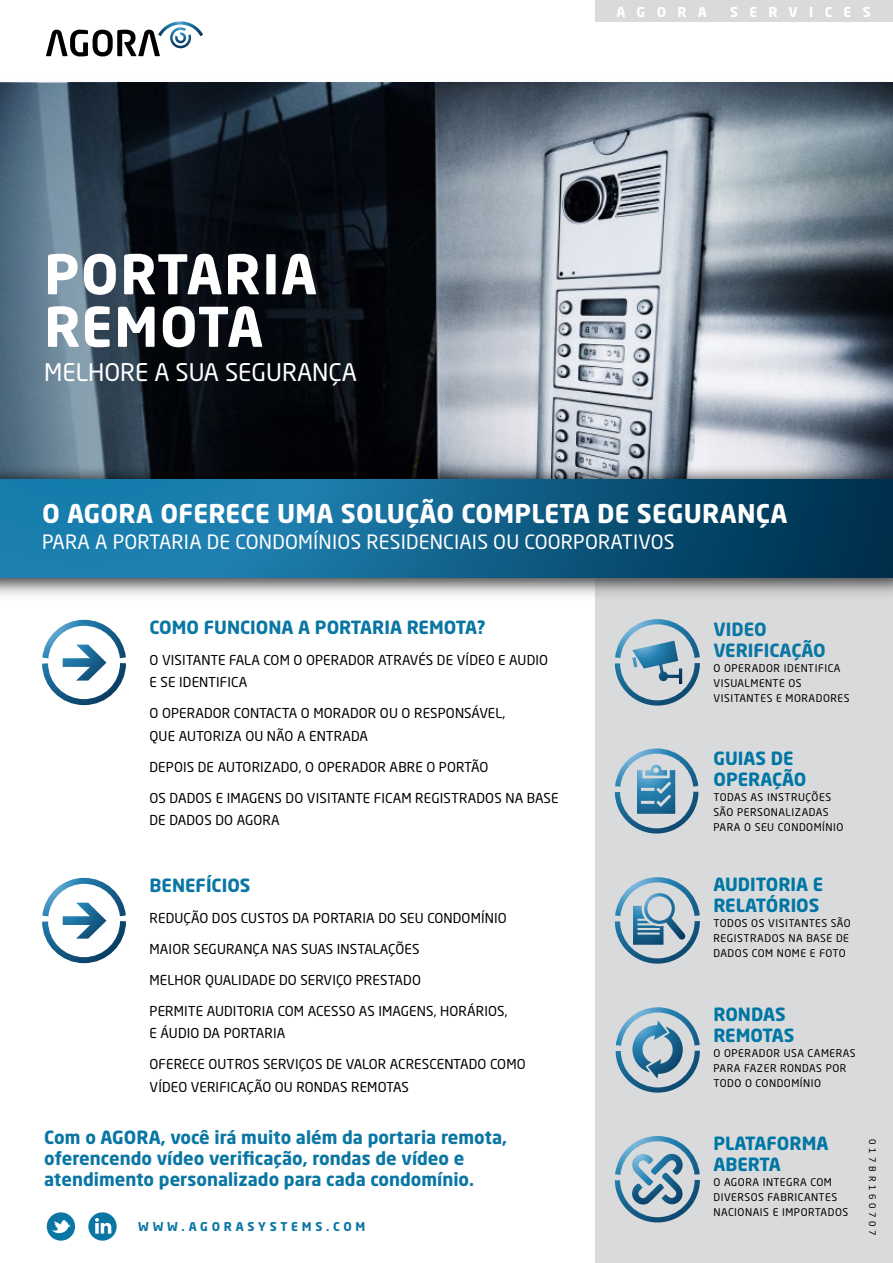
<style>
.page{position:relative;width:893px;height:1263px;background:#fff}
.page>*{position:absolute;margin:0;border:0;box-sizing:border-box;transform-origin:0 0}
.t1{font:700 54px/52.5px "Neo Sans Std";letter-spacing:.03em;color:#fff}
.t2{font:700 25.5px "Neo Sans Std";letter-spacing:.01em;color:#fff}
.t3{font:24px "Neo Sans Std";color:#fff}
.t4{font:19.5px "Neo Sans Std";letter-spacing:.01em;color:#fff}
.t5{font:700 18px/21px "Neo Sans Std";color:#0a76a4}
.t6{font:700 18px/21px "Neo Sans Std";color:#0076a4}
.t7{font:13.5px/22.5px "Neo Sans Std";letter-spacing:.01em;color:#000}
.t8{font:700 13.5px "Neo Sans Std";letter-spacing:.835em;color:#fff}
.t9{font:700 12px "Neo Sans Std";letter-spacing:.315em;color:#0a76a4}
.t10{font:10.5px/15px "Neo Sans Std";letter-spacing:.05em;color:#000}
.t11{font:9px "Neo Sans Std";letter-spacing:.4em;color:#000}
</style>
<div class="page">
<div style="left:595px;top:543px;width:298px;height:720px;background:#d9dadb"></div>
<div style="left:0;top:78px;width:893px;height:523px;background:#707172;opacity:.75"></div>
<img style="left:389px;top:83px;width:504px;height:382px">
<svg style="left:0;top:83px;width:389px;height:382px;background:#212c37"></svg>
<div style="left:595px;top:0;width:298px;height:22px;background:#d9dadb"></div>
<div style="left:0;top:465px;width:893px;height:126px;background:#000;opacity:.75"></div>
<svg style="left:0;top:479px;width:893px;height:98px;background:#10618a"></svg>
<svg style="left:42px;top:619px;width:84px;height:87px"></svg>
<svg style="left:42px;top:877px;width:84px;height:87px"></svg>
<svg style="left:46px;top:21px;width:157px;height:35px"></svg>
<svg style="left:615px;top:748px;width:83px;height:85px"></svg>
<svg style="left:47px;top:1212px;width:28px;height:28px"></svg>
<svg style="left:88px;top:1212px;width:29px;height:28px"></svg>
<svg style="left:615px;top:877px;width:85px;height:87px"></svg>
<svg style="left:616px;top:1007px;width:84px;height:85px"></svg>
<svg style="left:615px;top:1136px;width:85px;height:86px"></svg>
<svg style="left:615px;top:619px;width:85px;height:87px"></svg>
<h1 class="t1" style="left:44px;top:247px;width:274px">PORTARIA<br>REMOTA</h1>
<h3 class="t3" style="left:44px;top:358px;width:314px">MELHORE A SUA SEGURANÇA</h3>
<p class="t8" style="left:617px;top:3px;width:92px">AGORA</p>
<p class="t8" style="left:730px;top:3px;width:142px">SERVICES</p>
<h2 class="t2" style="left:42px;top:498px;width:747px">O AGORA OFERECE UMA SOLUÇÃO COMPLETA DE SEGURANÇA</h2>
<h3 class="t4" style="left:42px;top:530px;width:634px">PARA A PORTARIA DE CONDOMÍNIOS RESIDENCIAIS OU COORPORATIVOS</h3>
<h3 class="t5" style="left:150px;top:616px;width:338px">COMO FUNCIONA A PORTARIA REMOTA?</h3>
<p class="t7" style="left:150px;top:648px;width:400px">O VISITANTE FALA COM O OPERADOR ATRAVÉS DE VÍDEO E AUDIO<br>E SE IDENTIFICA</p>
<p class="t7" style="left:150px;top:702px;width:357px">O OPERADOR CONTACTA O MORADOR OU O RESPONSÁVEL,<br>QUE AUTORIZA OU NÃO A ENTRADA</p>
<p class="t7" style="left:150px;top:755px;width:340px">DEPOIS DE AUTORIZADO, O OPERADOR ABRE O PORTÃO</p>
<p class="t7" style="left:150px;top:786px;width:410px">OS DADOS E IMAGENS DO VISITANTE FICAM REGISTRADOS NA BASE<br>DE DADOS DO AGORA</p>
<h3 class="t5" style="left:150px;top:874px;width:102px">BENEFÍCIOS</h3>
<p class="t7" style="left:150px;top:906px;width:359px">REDUÇÃO DOS CUSTOS DA PORTARIA DO SEU CONDOMÍNIO</p>
<p class="t7" style="left:150px;top:937px;width:271px">MAIOR SEGURANÇA NAS SUAS INSTALAÇÕES</p>
<p class="t7" style="left:150px;top:968px;width:273px">MELHOR QUALIDADE DO SERVIÇO PRESTADO</p>
<p class="t7" style="left:150px;top:999px;width:360px">PERMITE AUDITORIA COM ACESSO AS IMAGENS, HORÁRIOS,<br>E ÁUDIO DA PORTARIA</p>
<p class="t7" style="left:150px;top:1053px;width:378px">OFERECE OUTROS SERVIÇOS DE VALOR ACRESCENTADO COMO<br>VÍDEO VERIFICAÇÃO OU RONDAS REMOTAS</p>
<h3 class="t5" style="left:44px;top:1126px;width:464px">Com o AGORA, você irá muito além da portaria remota, oferencendo vídeo verificação, rondas de vídeo e atendimento personalizado para cada condomínio.</h3>
<p class="t9" style="left:138px;top:1219px;width:229px">WWW.AGORASYSTEMS.COM</p>
<h3 class="t5" style="left:713px;top:618px;width:114px">VIDEO<br>VERIFICAÇÃO</h3>
<p class="t10" style="left:713px;top:660px;width:138px">O OPERADOR IDENTIFICA<br>VISUALMENTE OS<br>VISITANTES E MORADORES</p>
<h3 class="t6" style="left:713px;top:747px;width:95px">GUIAS DE<br>OPERAÇÃO</h3>
<p class="t10" style="left:713px;top:789px;width:132px">TODAS AS INSTRUÇÕES<br>SÃO PERSONALIZADAS<br>PARA O SEU CONDOMÍNIO</p>
<h3 class="t6" style="left:713px;top:873px;width:111px">AUDITORIA E<br>RELATÓRIOS</h3>
<p class="t10" style="left:713px;top:915px;width:139px">TODOS OS VISITANTES SÃO<br>REGISTRADOS NA BASE DE<br>DADOS COM NOME E FOTO</p>
<h3 class="t6" style="left:713px;top:1003px;width:82px">RONDAS<br>REMOTAS</h3>
<p class="t10" style="left:713px;top:1045px;width:144px">O OPERADOR USA CAMERAS<br>PARA FAZER RONDAS POR<br>TODO O CONDOMÍNIO</p>
<h3 class="t6" style="left:713px;top:1132px;width:117px">PLATAFORMA<br>ABERTA</h3>
<p class="t10" style="left:713px;top:1174px;width:136px">O AGORA INTEGRA COM<br>DIVERSOS FABRICANTES<br>NACIONAIS E IMPORTADOS</p>
<p class="t11" style="left:878px;top:1139px;width:98px;rotate:90deg">017BR160707</p>
</div>
